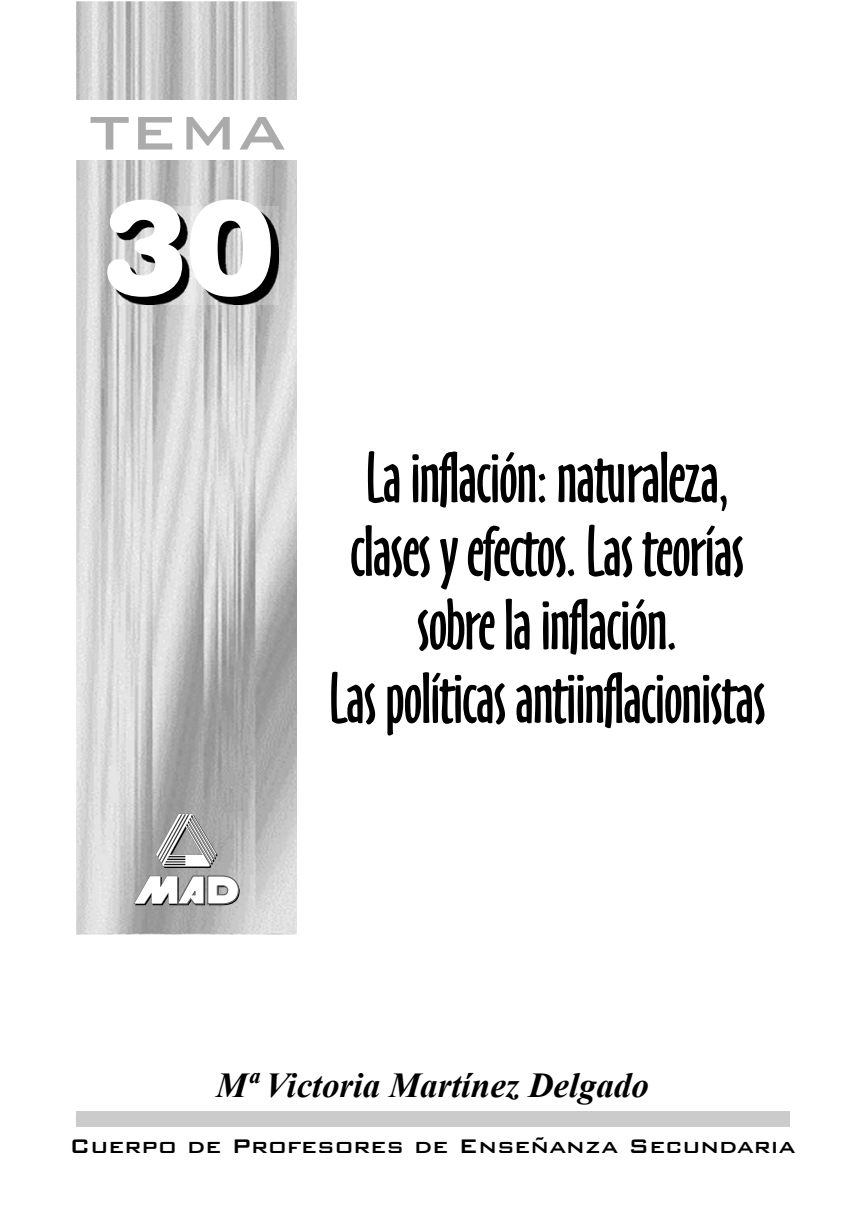
<style>
.page{position:relative;width:864px;height:1231px;background:#fff}
.page>*{position:absolute;margin:0;border:0;box-sizing:border-box;transform-origin:0 0}
.t1{font:131.25px "Swiss 721 BT Black Rounded";color:#fff}
.t2{font:66.5px/73.5px "Oz Handicraft BT";letter-spacing:-.025em;color:#000;text-align:center}
.t3{font:500 63px "Bank Gothic BT";color:#ababab}
.t4{font:italic 700 35px "Times New Roman";color:#000}
.t5{font:500 26.25px "Bank Gothic BT";color:#000}
</style>
<div class="page">
<img style="left:76px;top:1px;width:221px;height:933px">
<svg style="left:133px;top:875px;width:106px;height:30px"></svg>
<svg style="left:156px;top:813px;width:61px;height:54px"></svg>
<div style="left:76px;top:100px;width:222px;height:60px;background:#fff"></div>
<img style="left:114px;top:207px;width:164px;height:97px">
<div style="left:76px;top:1110px;width:713px;height:16px;background:#cbcbcc"></div>
<p class="t3" style="left:89px;top:98px;width:199px">TEMA</p>
<h1 class="t1" style="left:101px;top:168px;width:174px">30</h1>
<p class="t2" style="left:328px;top:441px;width:439px">La inflación: naturaleza, clases y efectos. Las teorías sobre la inflación.<br>Las políticas antiinflacionistas</p>
<p class="t4" style="left:216px;top:1060px;width:434px">Mª Victoria Martínez Delgado</p>
<p class="t5" style="left:69px;top:1131px;width:727px">Cuerpo de Profesores de Enseñanza Secundaria</p>
</div>
